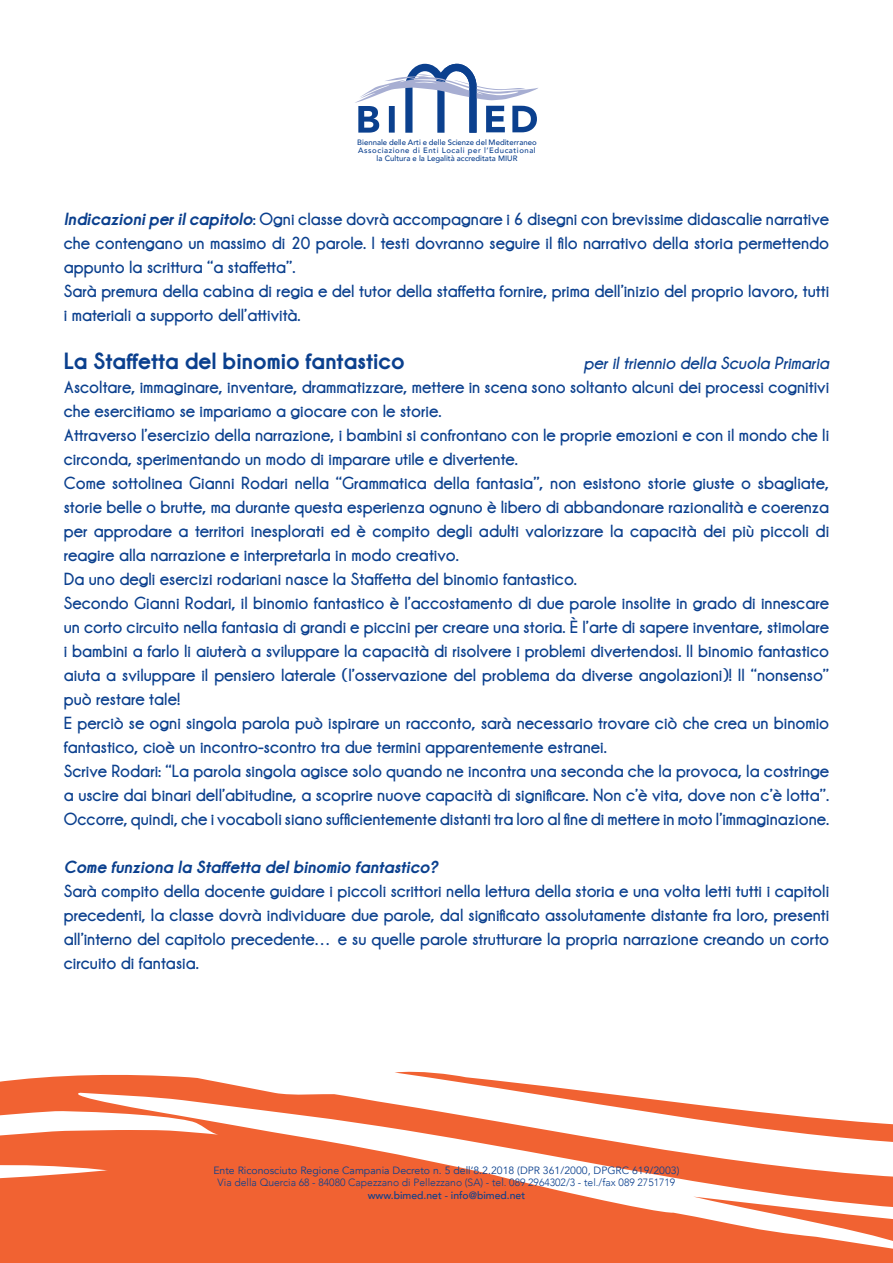
<style>
.page{position:relative;width:893px;height:1263px;background:#fff}
.page>*{position:absolute;margin:0;border:0;box-sizing:border-box;transform-origin:0 0}
.t1{font:700 24px "Champagne&Limousines Thick";color:#0b408e}
.t2{font:18px/24px "Champagne&Limousines Thick";color:#0b408e;text-align:justify}
.t3{font:italic 700 18px "Champagne&Limousines Thick";color:#0b408e}
.t4{font:italic 18px "Champagne&Limousines Thick";color:#0b408e}
.t5{font:300 10.5px "Avenir";color:#0b408e}
.t6{font:10.5px "Avenir";color:#0b408e}
.t7{font:500 10.5px "Avenir";color:#0b408e}
.t8{font:500 7.8px "Avenir";color:#0b408e}
.t9{font:500 7.8px "Avenir";letter-spacing:.07em;color:#0b408e}
.s1{font-weight:700;font-style:italic}
</style>
<div class="page">
<svg style="left:0;top:1071px;width:893px;height:192px;fill:#f16232"></svg>
<svg style="left:355px;top:63px;width:183px;height:70px"></svg>
<p class="t8" style="left:357px;top:136px;width:181px">Biennale delle Arti e delle Scienze del Mediterraneo</p>
<p class="t9" style="left:358px;top:144px;width:179px">Associazione di Enti Locali per l’Educational</p>
<p class="t8" style="left:377px;top:152px;width:142px">la Cultura e la Legalità accreditata MIUR</p>
<p class="t2" style="left:64px;top:207px;width:767px"><span class="s1">Indicazioni per il capitolo</span>: Ogni classe dovrà accompagnare i 6 disegni con brevissime didascalie narrative che contengano un massimo di 20 parole. I testi dovranno seguire il filo narrativo della storia permettendo appunto la scrittura “a staffetta”.</p>
<p class="t2" style="left:64px;top:279px;width:767px">Sarà premura della cabina di regia e del tutor della staffetta fornire, prima dell’inizio del proprio lavoro, tutti i materiali a supporto dell’attività.</p>
<p class="t1" style="left:64px;top:346px;width:343px">La Staffetta del binomio fantastico</p>
<p class="t4" style="left:584px;top:353px;width:247px">per il triennio della Scuola Primaria</p>
<p class="t2" style="left:64px;top:375px;width:767px">Ascoltare, immaginare, inventare, drammatizzare, mettere in scena sono soltanto alcuni dei processi cognitivi che esercitiamo se impariamo a giocare con le storie.</p>
<p class="t2" style="left:64px;top:423px;width:767px">Attraverso l’esercizio della narrazione, i bambini si confrontano con le proprie emozioni e con il mondo che li circonda, sperimentando un modo di imparare utile e divertente.</p>
<p class="t2" style="left:64px;top:471px;width:767px">Come sottolinea Gianni Rodari nella “Grammatica della fantasia”, non esistono storie giuste o sbagliate, storie belle o brutte, ma durante questa esperienza ognuno è libero di abbandonare razionalità e coerenza per approdare a territori inesplorati ed è compito degli adulti valorizzare la capacità dei più piccoli di reagire alla narrazione e interpretarla in modo creativo.</p>
<p class="t2" style="left:64px;top:567px;width:515px">Da uno degli esercizi rodariani nasce la Staffetta del binomio fantastico.</p>
<p class="t2" style="left:64px;top:591px;width:767px">Secondo Gianni Rodari, il binomio fantastico è l’accostamento di due parole insolite in grado di innescare un corto circuito nella fantasia di grandi e piccini per creare una storia. È l’arte di sapere inventare, stimolare i bambini a farlo li aiuterà a sviluppare la capacità di risolvere i problemi divertendosi. Il binomio fantastico aiuta a sviluppare il pensiero laterale (l’osservazione del problema da diverse angolazioni)! Il “nonsenso” può restare tale!</p>
<p class="t2" style="left:64px;top:711px;width:767px">E perciò se ogni singola parola può ispirare un racconto, sarà necessario trovare ciò che crea un binomio fantastico, cioè un incontro-scontro tra due termini apparentemente estranei.</p>
<p class="t2" style="left:64px;top:759px;width:767px">Scrive Rodari: “La parola singola agisce solo quando ne incontra una seconda che la provoca, la costringe a uscire dai binari dell’abitudine, a scoprire nuove capacità di significare. Non c’è vita, dove non c’è lotta”.<br>Occorre, quindi, che i vocaboli siano sufficientemente distanti tra loro al fine di mettere in moto l’immaginazione.</p>
<p class="t3" style="left:64px;top:856px;width:375px">Come funziona la Staffetta del binomio fantastico?</p>
<p class="t2" style="left:64px;top:879px;width:767px">Sarà compito della docente guidare i piccoli scrittori nella lettura della storia e una volta letti tutti i capitoli precedenti, la classe dovrà individuare due parole, dal significato assolutamente distante fra loro, presenti all’interno del capitolo precedente… e su quelle parole strutturare la propria narrazione creando un corto circuito di fantasia.</p>
<p class="t6" style="left:213px;top:1164px;width:468px">Ente Riconosciuto Regione Campania Decreto n. 5 dell’8.2.2018 (DPR 361/2000, DPGRC 619/2003)</p>
<p class="t5" style="left:218px;top:1176px;width:459px">Via della Quercia 68 - 84080 Capezzano di Pellezzano (SA) - tel. 089 2964302/3 - tel./fax 089 2751719</p>
<p class="t7" style="left:368px;top:1186px;width:159px">www.bimed.net - info@bimed.net</p>
</div>
